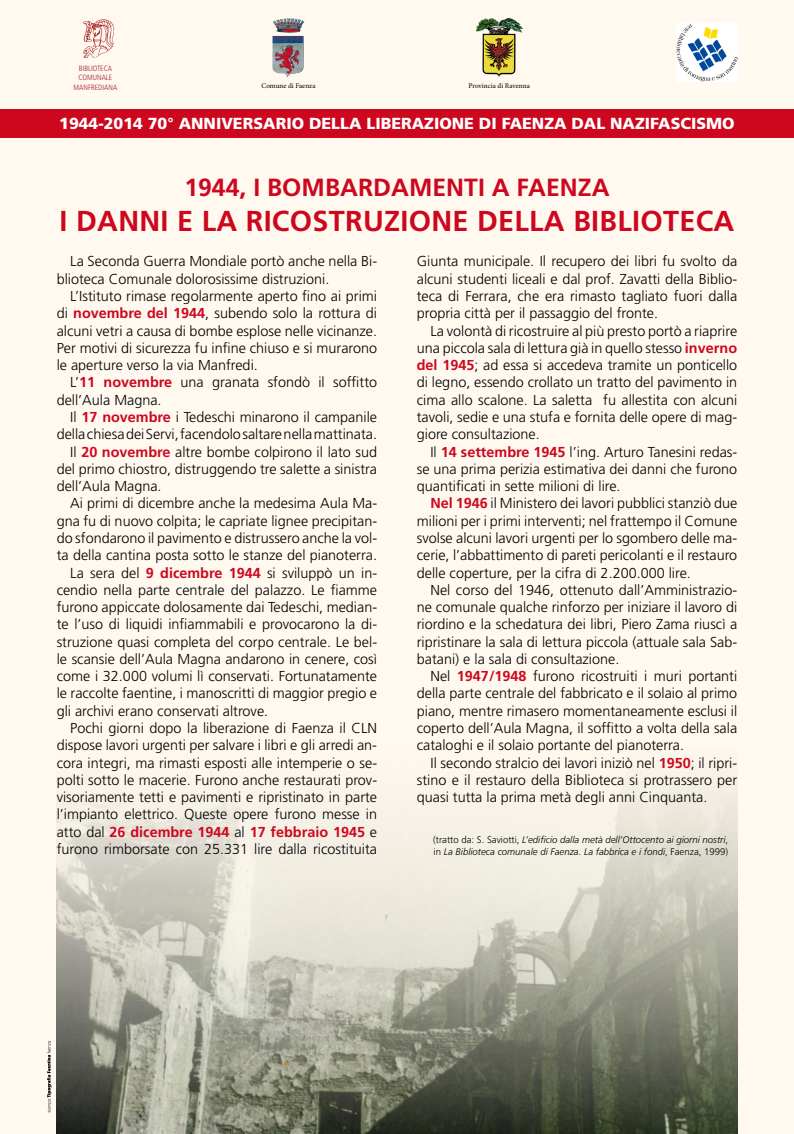
<style>
.page{position:relative;width:794px;height:1134px;background:#fff9f0}
.page>*{position:absolute;margin:0;border:0;box-sizing:border-box;transform-origin:0 0}
.t1{font:700 28.8px "Frutiger";letter-spacing:.01em;color:#cd071e}
.t2{font:700 24.8px "Frutiger";color:#cd071e}
.t3{font:900 16px "Frutiger";color:#fff}
.t4{font:300 14.4px/17.3px "Frutiger";color:#000;text-align:justify}
.t5{font:700 14.4px "Frutiger";color:#cd071e}
.t6{font:italic 300 9.6px/11.5px "Frutiger";color:#000}
.t7{font:300 condensed 7.64px/9.2px "Frutiger";color:#a11b25;text-align:center}
.t8{font:7.2px "Minion Pro";color:#000}
.s1{font-weight:700;color:#cd071e}
.s2{font-weight:300;color:#000}
.s3{font-style:normal}
</style>
<div class="page">
<img style="left:57px;top:737px;width:680px;height:397px">
<div style="left:0;top:109px;width:794px;height:28px;background:#cd071e"></div>
<img style="left:676px;top:24px;width:61px;height:57px">
<svg style="left:280px;top:18px;width:8px;height:4px"></svg>
<img style="left:476px;top:18px;width:46px;height:59px">
<img style="left:81px;top:18px;width:34px;height:41px">
<svg style="left:47px;top:1041px;width:4px;height:71px"></svg>
<p class="t7" style="left:74px;top:64px;width:45px">BIBLIOTECA<br>COMUNALE<br>MANFREDIANA</p>
<p class="t8" style="left:261px;top:81px;width:56px">Comune di Faenza</p>
<p class="t8" style="left:468px;top:81px;width:63px">Provincia di Ravenna</p>
<p class="t3" style="left:59px;top:114px;width:677px">1944-2014 70° ANNIVERSARIO DELLA LIBERAZIONE DI FAENZA DAL NAZIFASCISMO</p>
<h2 class="t2" style="left:184px;top:173px;width:427px">1944, i bombardamenti a Faenza</h2>
<h1 class="t1" style="left:60px;top:204px;width:676px">I dann i e la ricostruzione della Biblioteca</h1>
<p class="t4" style="left:57px;top:253px;width:322px;text-indent:14px">La Seconda Guerra Mondiale portò anche nella Bi&shy;blioteca Comunale dolorosissime distruzioni.</p>
<p class="t4" style="left:57px;top:287px;width:322px;text-indent:14px">L’Istituto rimase regolarmente aperto fino ai primi di <span class="s1">novembre del 1944</span>, subendo solo la rottura di alcuni vetri a causa di bombe esplose nelle vicinanze.<br>Per motivi di sicurezza fu infine chiuso e si murarono le aperture verso la via Manfredi.</p>
<p class="t4" style="left:57px;top:374px;width:322px;text-indent:14px">L’<span class="s1">11 novembre</span> una granata sfondò il soffitto dell’Aula Magna.</p>
<p class="t4" style="left:70px;top:408px;width:308px">Il <span class="s1">17 novembre</span> i Tedeschi minarono il campanile</p>
<p class="t4" style="left:57px;top:426px;width:322px">della chiesa dei Servi, facendolo saltare nella mattinata.</p>
<p class="t4" style="left:70px;top:443px;width:308px">Il <span class="s1">20 novembre</span> altre bombe colpirono il lato sud</p>
<p class="t4" style="left:57px;top:460px;width:322px">del primo chiostro, distruggendo tre salette a sinistra</p>
<p class="t4" style="left:57px;top:477px;width:106px">dell’Aula Magna.</p>
<p class="t4" style="left:70px;top:495px;width:308px">Ai primi di dicembre anche la medesima Aula Ma-</p>
<p class="t4" style="left:57px;top:512px;width:322px">gna fu di nuovo colpita; le capriate lignee precipitan-</p>
<p class="t4" style="left:57px;top:529px;width:322px">do sfondarono il pavimento e distrussero anche la vol-</p>
<p class="t4" style="left:57px;top:547px;width:322px">ta della cantina posta sotto le stanze del pianoterra.</p>
<p class="t4" style="left:70px;top:564px;width:308px">La sera del <span class="s1">9 dicembre 1944</span> si sviluppò un in-</p>
<p class="t4" style="left:57px;top:581px;width:322px">cendio nella parte centrale del palazzo. Le fiamme</p>
<p class="t4" style="left:57px;top:598px;width:322px">furono appiccate dolosamente dai Tedeschi, median-</p>
<p class="t4" style="left:57px;top:616px;width:322px">te l’uso di liquidi infiammabili e provocarono la di-</p>
<p class="t4" style="left:57px;top:633px;width:322px">struzione quasi completa del corpo centrale. Le bel-</p>
<p class="t4" style="left:57px;top:650px;width:322px">le scansie dell’Aula Magna andarono in cenere, così</p>
<p class="t4" style="left:57px;top:667px;width:322px">come i 32.000 volumi lì conservati. Fortunatamente</p>
<p class="t4" style="left:57px;top:685px;width:322px">le raccolte faentine, i manoscritti di maggior pregio e</p>
<p class="t4" style="left:57px;top:702px;width:213px">gli archivi erano conservati altrove.</p>
<p class="t4" style="left:70px;top:719px;width:308px">Pochi giorni dopo la liberazione di Faenza il CLN</p>
<p class="t4" style="left:57px;top:737px;width:322px">dispose lavori urgenti per salvare i libri e gli arredi an-</p>
<p class="t4" style="left:57px;top:754px;width:322px">cora integri, ma rimasti esposti alle intemperie o se-</p>
<p class="t4" style="left:57px;top:771px;width:322px">polti sotto le macerie. Furono anche restaurati prov-</p>
<p class="t4" style="left:57px;top:788px;width:322px">visoriamente tetti e pavimenti e ripristinato in parte</p>
<p class="t4" style="left:57px;top:806px;width:322px">l’impianto elettrico. Queste opere furono messe in</p>
<p class="t5" style="left:57px;top:823px;width:322px"><span class="s2">atto dal</span> 26 dicembre 1944 <span class="s2">al</span> 17 febbraio 1945 <span class="s2">e</span></p>
<p class="t4" style="left:57px;top:840px;width:322px">furono rimborsate con 25.331 lire dalla ricostituita</p>
<p class="t4" style="left:417px;top:253px;width:322px">Giunta municipale. Il recupero dei libri fu svolto da alcuni studenti liceali e dal prof. Zavatti della Biblio&shy;teca di Ferrara, che era rimasto tagliato fuori dalla propria città per il passaggio del fronte.</p>
<p class="t4" style="left:417px;top:322px;width:322px;text-indent:14px">La volontà di ricostruire al più presto portò a riaprire una piccola sala di lettura già in quello stesso <span class="s1">inverno del 1945</span>; ad essa si accedeva tramite un ponticello di legno, essendo crollato un tratto del pavimento in cima allo scalone. La saletta fu allestita con alcuni tavoli, sedie e una stufa e fornita delle opere di mag&shy;giore consultazione.</p>
<p class="t4" style="left:417px;top:443px;width:322px;text-indent:14px">Il <span class="s1">14 settembre 1945</span> l’ing. Arturo Tanesini redas&shy;se una prima perizia estimativa dei danni che furono quantificati in sette milioni di lire.</p>
<p class="t4" style="left:417px;top:495px;width:322px;text-indent:14px"><span class="s1">Nel 1946</span> il Ministero dei lavori pubblici stanziò due milioni per i primi interventi; nel frattempo il Comune svolse alcuni lavori urgenti per lo sgombero delle ma&shy;cerie, l’abbattimento di pareti pericolanti e il restauro delle coperture, per la cifra di 2.200.000 lire.</p>
<p class="t4" style="left:417px;top:581px;width:322px;text-indent:14px">Nel corso del 1946, ottenuto dall’Amministrazio&shy;ne comunale qualche rinforzo per iniziare il lavoro di riordino e la schedatura dei libri, Piero Zama riuscì a ripristinare la sala di lettura piccola (attuale sala Sab&shy;batani) e la sala di consultazione.</p>
<p class="t4" style="left:417px;top:667px;width:322px;text-indent:14px">Nel <span class="s1">1947/1948</span> furono ricostruiti i muri portanti della parte centrale del fabbricato e il solaio al primo piano, mentre rimasero momentaneamente esclusi il coperto dell’Aula Magna, il soffitto a volta della sala cataloghi e il solaio portante del pianoterra.</p>
<p class="t4" style="left:417px;top:754px;width:322px;text-indent:14px">Il secondo stralcio dei lavori iniziò nel <span class="s1">1950</span>; il ripri&shy;stino e il restauro della Biblioteca si protrassero per quasi tutta la prima metà degli anni Cinquanta.</p>
<p class="t6" style="left:433px;top:834px;width:296px"><span class="s3">(tratto da: S. Saviotti,</span> L’edificio dalla metà dell’Ottocento ai giorni nostri<span class="s3">, in</span> La Biblioteca comunale di Faenza. La fabbrica e i fondi<span class="s3">, Faenza, 1999)</span></p>
</div>
